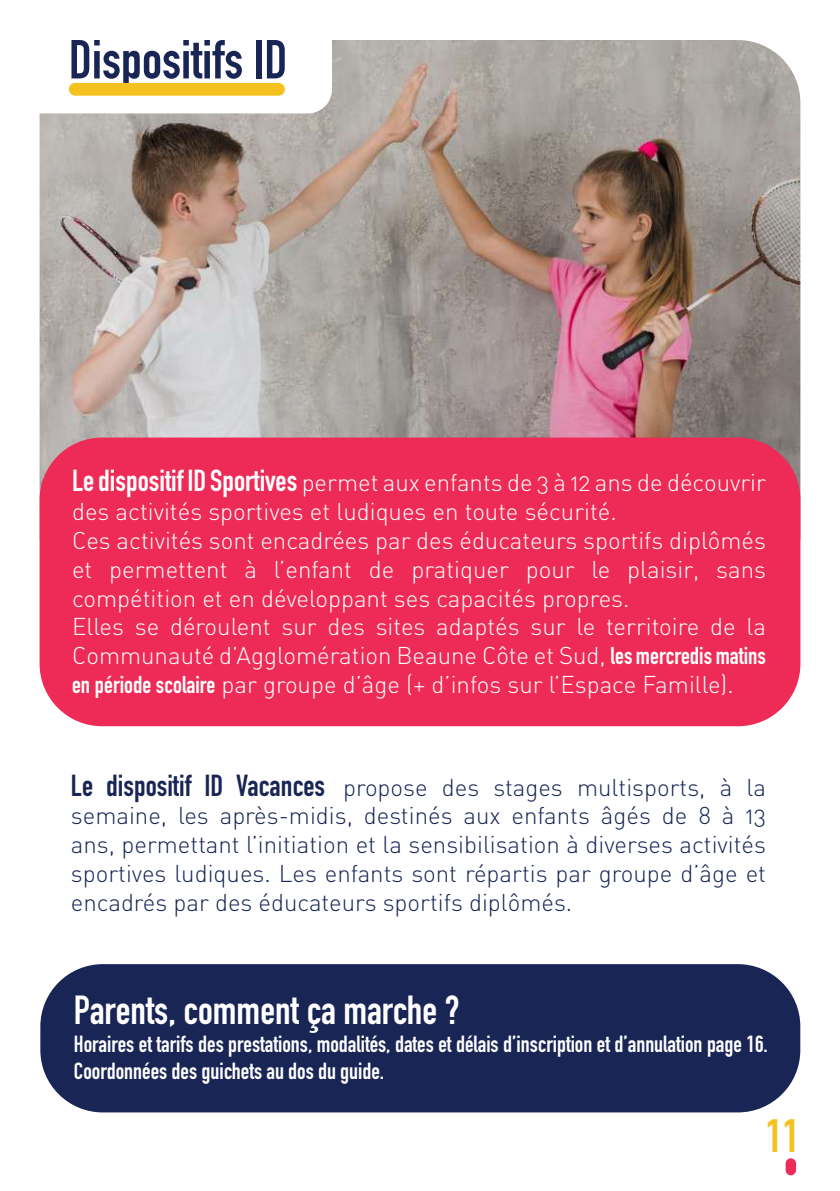
<style>
.page{position:relative;width:840px;height:1191px;background:#fff}
.page>*{position:absolute;margin:0;border:0;box-sizing:border-box;transform-origin:0 0}
.t1{font:54px "DIN Engschrift Alternate";color:#192655}
.t2{font:46px "DIN Engschrift Alternate";color:#f5c11f}
.t3{font:40px "DIN Engschrift Alternate";color:#fff}
.t4{font:24px/28.8px "DIN Light Alternate";color:#fff}
.t5{font:24px/28.8px "DIN Light Alternate";color:#192655;text-align:justify}
.t6{font:23px/27.6px "DIN Engschrift Alternate";color:#fff}
.s1{font-family:"DIN Engschrift Alternate";font-size:30px}
.s2{font-family:"DIN Engschrift Alternate"}
</style>
<div class="page">
<div style="left:785px;top:1158px;width:10px;height:17px;background:#ee2b56;border-radius:5px"></div>
<img style="left:40px;top:40px;width:760px;height:451px">
<div style="left:6px;top:9px;width:326px;height:104px;background:#fff;border-radius:24px"></div>
<div style="left:40px;top:437px;width:760px;height:289px;background:#ee2b56;border-radius:62px"></div>
<div style="left:40px;top:964px;width:759px;height:148px;background:#192655;border-radius:62px"></div>
<div style="left:69px;top:83px;width:216px;height:13px;background:#f5c11f;border-radius:6px"></div>
<h1 class="t1" style="left:43px;top:24px;width:172px">Sommaire</h1>
<h1 class="t1" style="left:69px;top:28px;width:220px">Dispositifs ID</h1>
<p class="t4" style="left:72px;top:468px;width:695px"><span class="s1">Le dispositif ID Sportives</span> permet aux enfants de 3 à 12 ans de découvrir des activités sportives et ludiques en toute sécurité.<br>Ces activités sont encadrées par des éducateurs sportifs diplômés et permettent à l’enfant de pratiquer pour le plaisir, sans compétition et en développant ses capacités propres.<br>Elles se déroulent sur des sites adaptés sur le territoire de la Communauté d’Agglomération Beaune Côte et Sud, <span class="s2">les mercredis matins en période scolaire</span> par groupe d’âge (+ d’infos sur l’Espace Famille).</p>
<p class="t5" style="left:71px;top:772px;width:696px"><span class="s1">Le dispositif ID Vacances</span> propose des stages multisports, à la semaine, les après-midis, destinés aux enfants âgés de 8 à 13 ans, permettant l’initiation et la sensibilisation à diverses activités sportives ludiques. Les enfants sont répartis par groupe d’âge et encadrés par des éducateurs sportifs diplômés.</p>
<h3 class="t3" style="left:74px;top:986px;width:387px">Parents, comment ça marche ?</h3>
<p class="t6" style="left:74px;top:1030px;width:695px">Horaires et tarifs des prestations, modalités, dates et délais d’inscription et d’annulation page 16.<br>Coordonnées des guichets au dos du guide.</p>
<h2 class="t2" style="left:764px;top:1108px;width:36px">11</h2>
</div>
